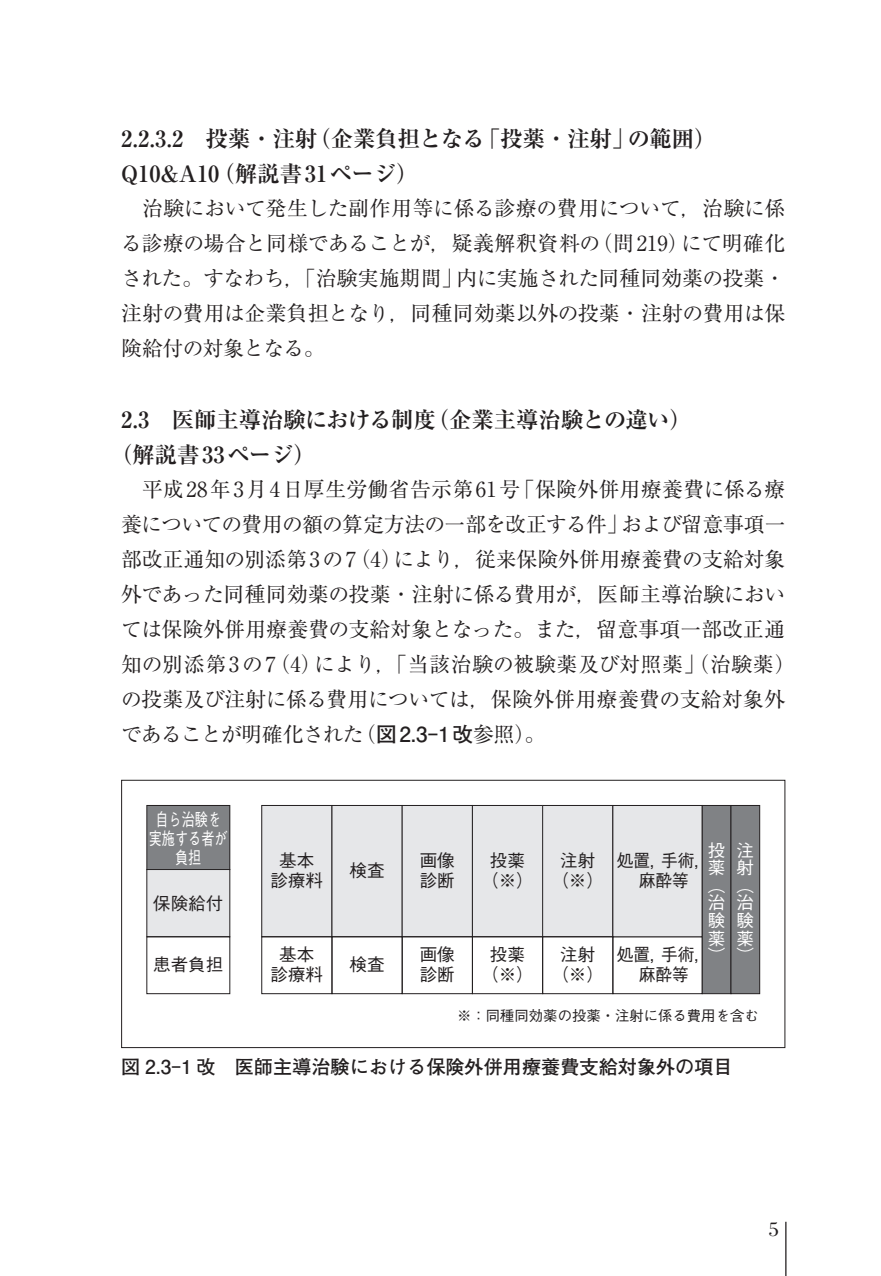
<style>
.page{position:relative;width:881px;height:1276px;background:#fff}
.page>*{position:absolute;margin:0;border:0;box-sizing:border-box;transform-origin:0 0}
.t1{font:700 22.28px/35.1px "Ryumin Pro";color:#231f20}
.t2{font:20.7px/35.1px "Ryumin Pro";color:#231f20;text-align:justify}
.t3{font:20.7px "Bodoni Std";color:#231f20}
.t4{font:700 19.12px "Futo Go B101 Pro";color:#231f20}
.t5{font:500 17.55px/20px "Gothic BBB Pro";color:#231f20;text-align:center}
.t6{font:500 17.55px/20px "Gothic BBB Pro";color:#231f20;text-align:center;scale:.95 1}
.t7{font:500 17.55px/17.6px "Gothic BBB Pro";color:#fff;text-align:justify}
.t8{font:500 17.55px/19.1px "Gothic BBB Pro";color:#fff;text-align:center;scale:.75 1}
.t9{font:500 14.4px "Gothic BBB Pro";color:#231f20}
.s1{font-family:"Futo Go B101 Pro";font-weight:700}
</style>
<div class="page">
<div style="left:147px;top:805px;width:83px;height:64px;background:#808285"></div>
<div style="left:146px;top:805px;width:84px;height:65px;border:1px solid #231f20"></div>
<div style="left:147px;top:869px;width:83px;height:67px;background:#e6e7e9"></div>
<div style="left:146px;top:869px;width:84px;height:68px;border:1px solid #231f20"></div>
<div style="left:146px;top:936px;width:84px;height:58px;border:1px solid #231f20"></div>
<div style="left:262px;top:805px;width:70px;height:131px;background:#e6e7e9"></div>
<div style="left:261px;top:805px;width:71px;height:132px;border:1px solid #231f20"></div>
<div style="left:261px;top:936px;width:71px;height:58px;border:1px solid #231f20"></div>
<div style="left:332px;top:805px;width:70px;height:131px;background:#e6e7e9"></div>
<div style="left:331px;top:805px;width:71px;height:132px;border:1px solid #231f20"></div>
<div style="left:331px;top:936px;width:71px;height:58px;border:1px solid #231f20"></div>
<div style="left:402px;top:805px;width:70px;height:131px;background:#e6e7e9"></div>
<div style="left:401px;top:805px;width:71px;height:132px;border:1px solid #231f20"></div>
<div style="left:401px;top:936px;width:71px;height:58px;border:1px solid #231f20"></div>
<div style="left:472px;top:805px;width:70px;height:131px;background:#e6e7e9"></div>
<div style="left:472px;top:805px;width:70px;height:132px;border:1px solid #231f20"></div>
<div style="left:472px;top:936px;width:70px;height:58px;border:1px solid #231f20"></div>
<div style="left:542px;top:805px;width:70px;height:131px;background:#e6e7e9"></div>
<div style="left:542px;top:805px;width:71px;height:132px;border:1px solid #231f20"></div>
<div style="left:542px;top:936px;width:71px;height:58px;border:1px solid #231f20"></div>
<div style="left:612px;top:936px;width:90px;height:58px;border:1px solid #231f20"></div>
<div style="left:612px;top:805px;width:90px;height:131px;background:#e6e7e9"></div>
<div style="left:612px;top:805px;width:90px;height:132px;border:1px solid #231f20"></div>
<svg style="left:701px;top:805px;width:59px;height:189px;background:#7b7c7f"></svg>
<div style="left:121px;top:780px;width:663px;height:268px;border:1px solid #231f20"></div>
<hr style="left:784px;top:1221px;width:2px;height:55px;background:#231f20">
<p class="t1" style="left:121px;top:120px;width:596px">2.2.3.2　投薬・注射（企業負担となる「投薬・注射」の範囲）<br>Q10&amp;A10（解説書31ページ）</p>
<p class="t2" style="left:121px;top:189px;width:665px;text-indent:21px">治験において発生した副作用等に係る診療の費用について，治験に係る診療の場合と同様であることが，疑義解釈資料の（問219）にて明確化された。すなわち，「治験実施期間」内に実施された同種同効薬の投薬・注射の費用は企業負担となり，同種同効薬以外の投薬・注射の費用は保険給付の対象となる。</p>
<p class="t1" style="left:110px;top:400px;width:583px;text-indent:11px">2.3　医師主導治験における制度（企業主導治験との違い）（解説書33ページ）</p>
<p class="t2" style="left:121px;top:470px;width:675px;text-align:left;text-indent:21px">平成28年3月4日厚生労働省告示第61号「保険外併用療養費に係る療養についての費用の額の算定方法の一部を改正する件」および留意事項一部改正通知の別添第3の7（4）により，従来保険外併用療養費の支給対象外であった同種同効薬の投薬・注射に係る費用が，医師主導治験においては保険外併用療養費の支給対象となった。また，留意事項一部改正通知の別添第3の7（4）により，「当該治験の被験薬及び対照薬」（治験薬）の投薬及び注射に係る費用については，保険外併用療養費の支給対象外であることが明確化された（<span class="s1">図2.3-1改</span>参照）。</p>
<p class="t8" style="left:149px;top:807px;width:107px">自ら治験を実施する者が負担</p>
<p class="t5" style="left:153px;top:891px;width:72px">保険給付</p>
<p class="t5" style="left:153px;top:952px;width:72px">患者負担</p>
<p class="t5" style="left:270px;top:848px;width:54px">基本診療料</p>
<p class="t5" style="left:270px;top:942px;width:54px">基本診療料</p>
<p class="t5" style="left:349px;top:858px;width:37px">検査</p>
<p class="t5" style="left:349px;top:952px;width:37px">検査</p>
<p class="t5" style="left:419px;top:848px;width:37px;text-align:left">画像診断</p>
<p class="t5" style="left:419px;top:942px;width:37px;text-align:left">画像診断</p>
<p class="t5" style="left:481px;top:848px;width:54px">投薬（※）</p>
<p class="t5" style="left:481px;top:942px;width:54px">投薬（※）</p>
<p class="t5" style="left:551px;top:848px;width:54px">注射（※）</p>
<p class="t5" style="left:551px;top:942px;width:54px">注射（※）</p>
<p class="t6" style="left:616px;top:848px;width:101px">処置，手術，麻酔等</p>
<p class="t6" style="left:616px;top:942px;width:101px">処置，手術，麻酔等</p>
<p class="t7" style="left:707px;top:839px;width:19px">投薬（治験薬）</p>
<p class="t7" style="left:736px;top:839px;width:19px">注射（治験薬）</p>
<p class="t9" style="left:457px;top:1003px;width:303px">※：同種同効薬の投薬・注射に係る費用を含む</p>
<p class="t4" style="left:121px;top:1051px;width:612px">図 2.3-1 改　医師主導治験における保険外併用療養費支給対象外の項目</p>
<p class="t3" style="left:768px;top:1217px;width:12px">5</p>
</div>
